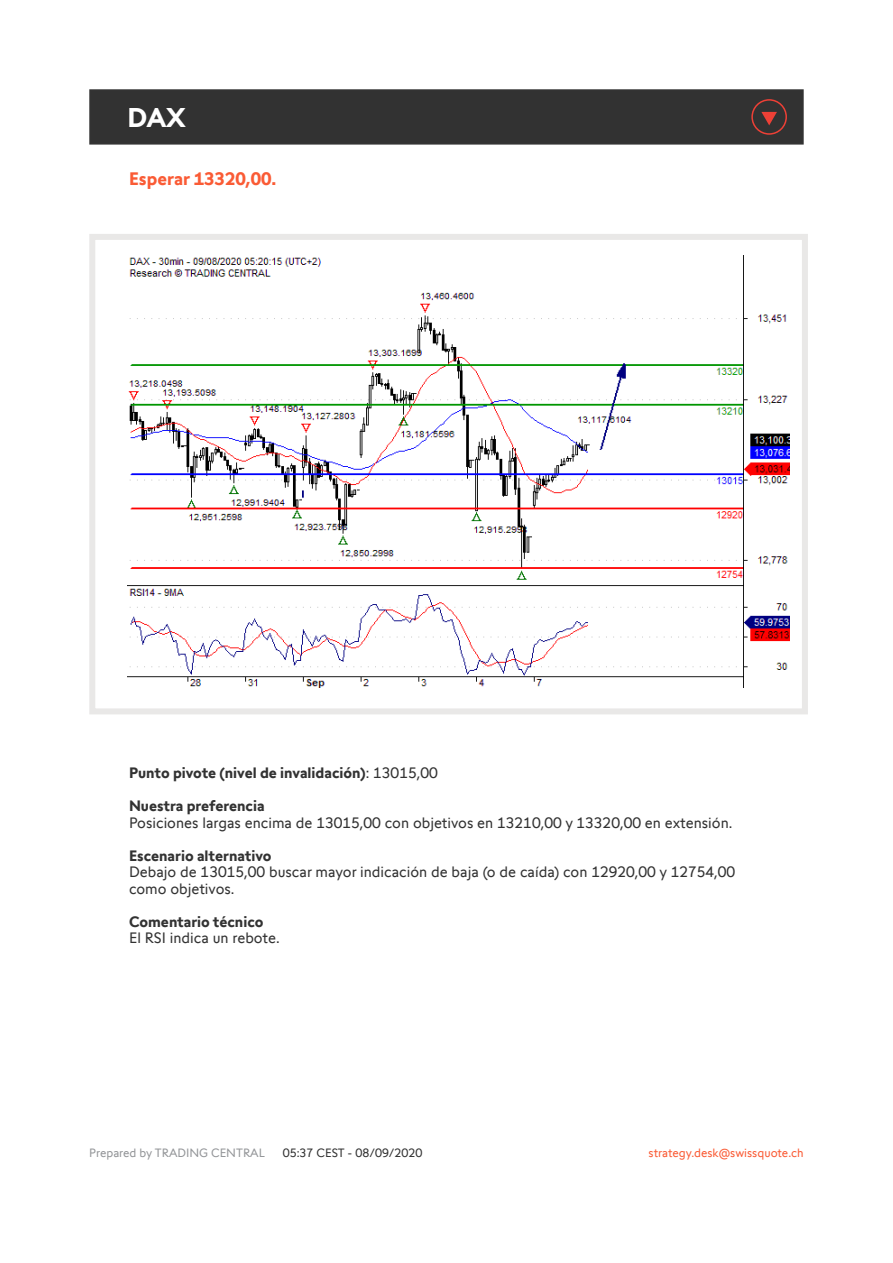
<style>
.page{position:relative;width:893px;height:1263px;background:#fff}
.page>*{position:absolute;margin:0;border:0;box-sizing:border-box;transform-origin:0 0}
.t1{font:700 27px "Swissquote CT";color:#fff}
.t2{font:700 18px "Swissquote CT";color:#fa5b35}
.t3{font:15px/16.5px "Swissquote CT";color:#323232}
.t4{font:700 15px "Swissquote CT";color:#323232}
.t5{font:12px "Swissquote CT";color:#fa5b35}
.t6{font:12px "Swissquote CT";color:#939598}
.t7{font:12px "Swissquote CT";color:#323232}
.s1{font-weight:400}
</style>
<div class="page">
<div style="left:89px;top:234px;width:719px;height:480px;border:6px solid #e9e8e7"></div>
<div style="left:89px;top:89px;width:715px;height:56px;background:#323232;border:2px solid #323232"></div>
<img style="left:128px;top:255px;width:661px;height:432px">
<svg style="left:751px;top:99px;width:36px;height:36px"></svg>
<h1 class="t1" style="left:128px;top:101px;width:60px">DAX</h1>
<p class="t2" style="left:129px;top:168px;width:149px">Esperar 13320,00.</p>
<p class="t4" style="left:129px;top:764px;width:310px">Punto pivote (nivel de invalidación)<span class="s1">: 13015,00</span></p>
<p class="t4" style="left:129px;top:797px;width:137px">Nuestra preferencia</p>
<p class="t3" style="left:129px;top:814px;width:605px">Posiciones largas encima de 13015,00 con objetivos en 13210,00 y 13320,00 en extensión.</p>
<p class="t4" style="left:129px;top:846px;width:144px">Escenario alternativo</p>
<p class="t3" style="left:129px;top:864px;width:608px">Debajo de 13015,00 buscar mayor indicación de baja (o de caída) con 12920,00 y 12754,00 como objetivos.</p>
<p class="t4" style="left:129px;top:912px;width:136px">Comentario técnico</p>
<p class="t3" style="left:129px;top:930px;width:152px">El RSI indica un rebote.</p>
<p class="t6" style="left:89px;top:1145px;width:177px">Prepared by TRADING CENTRAL</p>
<p class="t7" style="left:283px;top:1145px;width:141px">05:37 CEST - 08/09/2020</p>
<p class="t5" style="left:649px;top:1145px;width:157px">strategy.desk@swissquote.ch</p>
</div>
